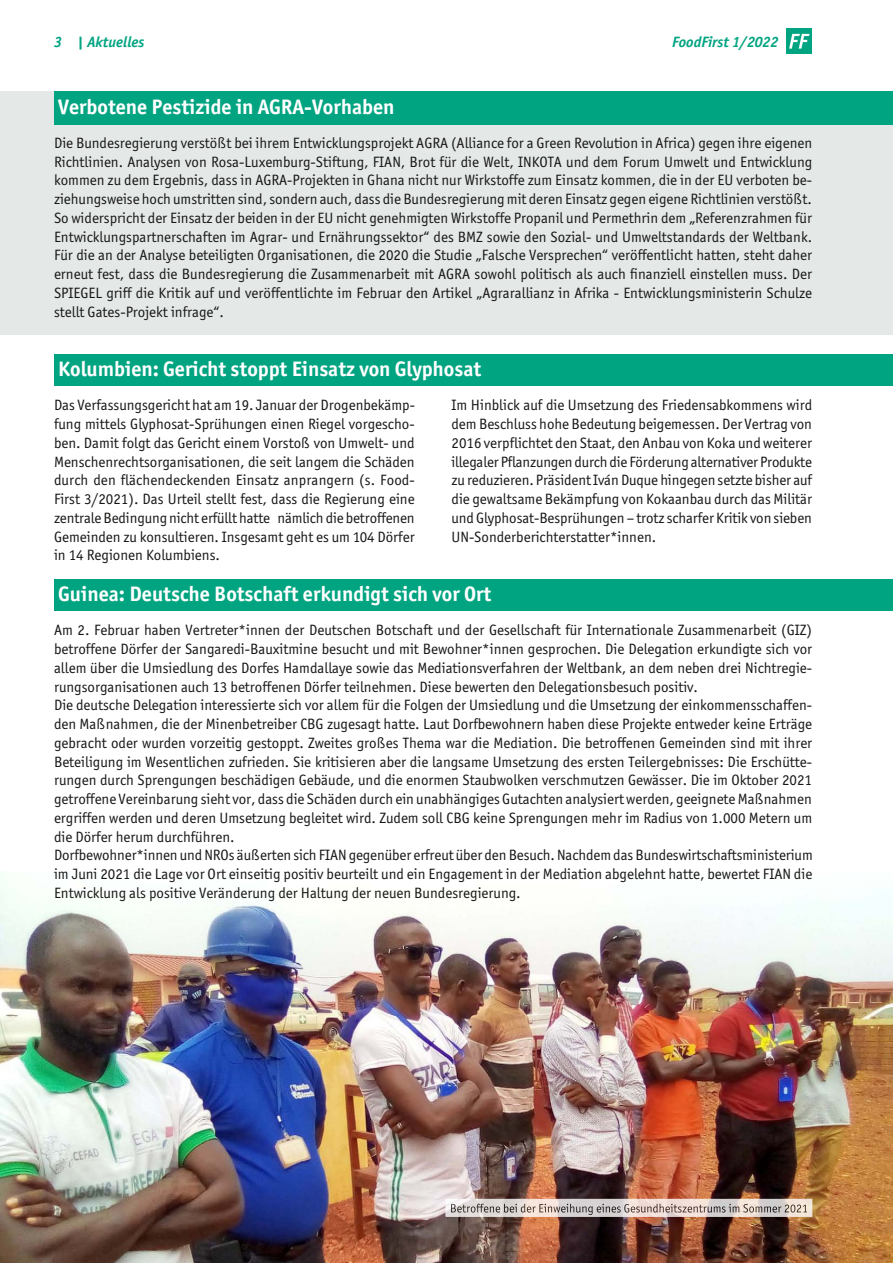
<style>
.page{position:relative;width:893px;height:1263px;background:#fff}
.page>*{position:absolute;margin:0;border:0;box-sizing:border-box;transform-origin:0 0}
.t1{font:700 21px "Officina Sans ITC";color:#fff}
.t2{font:15px/18.8px "Officina Sans ITC Boo";color:#181716;text-align:justify}
.t3{font:italic 700 15px "Officina Sans ITC";color:#00a481}
</style>
<div class="page">
<div style="left:0;top:92px;width:893px;height:243px;background:#e4e9e7"></div>
<img style="left:0;top:872px;width:893px;height:391px">
<img style="left:446px;top:1199px;width:366px;height:18px">
<img style="left:451px;top:1204px;width:356px;height:11px">
<div style="left:787px;top:28px;width:25px;height:26px;background:#00a481"></div>
<svg style="left:789px;top:34px;width:21px;height:15px"></svg>
<div style="left:54px;top:354px;width:839px;height:32px;background:#00a481"></div>
<div style="left:54px;top:579px;width:839px;height:32px;background:#00a481"></div>
<div style="left:54px;top:92px;width:839px;height:33px;background:#00a481"></div>
<p class="t3" style="left:54px;top:33px;width:92px">3 | Aktuelles</p>
<p class="t3" style="left:672px;top:33px;width:108px">FoodFirst 1/2022</p>
<h1 class="t1" style="left:58px;top:94px;width:338px">Verbotene Pestizide in AgRA-Vorhaben</h1>
<p class="t2" style="left:54px;top:133px;width:760px">Die Bundesregierung verstößt bei ihrem Entwicklungsprojekt AGRA (Alliance for a Green Revolution in Africa) gegen ihre eigenen Richtlinien. Analysen von Rosa-Luxemburg-Stiftung, FIAN, Brot für die Welt, INKOTA und dem Forum Umwelt und Entwicklung kommen zu dem Ergebnis, dass in AGRA-Projekten in Ghana nicht nur Wirkstoffe zum Einsatz kommen, die in der EU verboten be&shy;ziehungsweise hoch umstritten sind, sondern auch, dass die Bundesregierung mit deren Einsatz gegen eigene Richtlinien verstößt.<br>So widerspricht der Einsatz der beiden in der EU nicht genehmigten Wirkstoffe Propanil und Permethrin dem „Referenzrahmen für Entwicklungspartnerschaften im Agrar- und Ernährungssektor“ des BMZ sowie den Sozial- und Umweltstandards der Weltbank.<br>Für die an der Analyse beteiligten Organisationen, die 2020 die Studie „Falsche Versprechen“ veröffentlicht hatten, steht daher erneut fest, dass die Bundesregierung die Zusammenarbeit mit AGRA sowohl politisch als auch finanziell einstellen muss. Der SPIEGEL griff die Kritik auf und veröffentlichte im Februar den Artikel „Agrarallianz in Afrika - Entwicklungsministerin Schulze stellt Gates-Projekt infrage“.</p>
<h1 class="t1" style="left:58px;top:356px;width:424px">Kolumbien: gericht stoppt Einsatz von glyphosat</h1>
<p class="t2" style="left:54px;top:396px;width:362px">Das Verfassungsgericht hat am 19. Januar der Drogenbekämp&shy;fung mittels Glyphosat-Sprühungen einen Riegel vorgescho&shy;ben. Damit folgt das Gericht einem Vorstoß von Umwelt- und Menschenrechtsorganisationen, die seit langem die Schäden durch den flächendeckenden Einsatz anprangern (s. Food-First 3/2021). Das Urteil stellt fest, dass die Regierung eine zentrale Bedingung nicht erfüllt hatte ‒ nämlich die betroffenen Gemeinden zu konsultieren. Insgesamt geht es um 104 Dörfer in 14 Regionen Kolumbiens.</p>
<p class="t2" style="left:451px;top:396px;width:362px">Im Hinblick auf die Umsetzung des Friedensabkommens wird dem Beschluss hohe Bedeutung beigemessen. Der Vertrag von 2016 verpflichtet den Staat, den Anbau von Koka und weiterer illegaler Pflanzungen durch die Förderung alternativer Produkte zu reduzieren. Präsident Iván Duque hingegen setzte bisher auf die gewaltsame Bekämpfung von Kokaanbau durch das Militär und Glyphosat-Besprühungen – trotz scharfer Kritik von sieben UN-Sonderberichterstatter*innen.</p>
<h1 class="t1" style="left:58px;top:581px;width:435px">guinea: Deutsche botschaft erkundigt sich vor Ort</h1>
<p class="t2" style="left:54px;top:621px;width:760px;text-align:left">Am 2. Februar haben Vertreter*innen der Deutschen Botschaft und der Gesellschaft für Internationale Zusammenarbeit (GIZ) betroffene Dörfer der Sangaredi-Bauxitmine besucht und mit Bewohner*innen gesprochen. Die Delegation erkundigte sich vor allem über die Umsiedlung des Dorfes Hamdallaye sowie das Mediationsverfahren der Weltbank, an dem neben drei Nichtregie&shy;rungsorganisationen auch 13 betroffenen Dörfer teilnehmen. Diese bewerten den Delegationsbesuch positiv.<br>Die deutsche Delegation interessierte sich vor allem für die Folgen der Umsiedlung und die Umsetzung der einkommensschaffen&shy;den Maßnahmen, die der Minenbetreiber CBG zugesagt hatte. Laut Dorfbewohnern haben diese Projekte entweder keine Erträge gebracht oder wurden vorzeitig gestoppt. Zweites großes Thema war die Mediation. Die betroffenen Gemeinden sind mit ihrer Beteiligung im Wesentlichen zufrieden. Sie kritisieren aber die langsame Umsetzung des ersten Teilergebnisses: Die Erschütte&shy;rungen durch Sprengungen beschädigen Gebäude, und die enormen Staubwolken verschmutzen Gewässer. Die im Oktober 2021 getroffene Vereinbarung sieht vor, dass die Schäden durch ein unabhängiges Gutachten analysiert werden, geeignete Maßnahmen ergriffen werden und deren Umsetzung begleitet wird. Zudem soll CBG keine Sprengungen mehr im Radius von 1.000 Metern um die Dörfer herum durchführen.<br>Dorfbewohner*innen und NROs äußerten sich FIAN gegenüber erfreut über den Besuch. Nachdem das Bundeswirtschaftsministerium im Juni 2021 die Lage vor Ort einseitig positiv beurteilt und ein Engagement in der Mediation abgelehnt hatte, bewertet FIAN die Entwicklung als positive Veränderung der Haltung der neuen Bundesregierung.</p>
</div>
